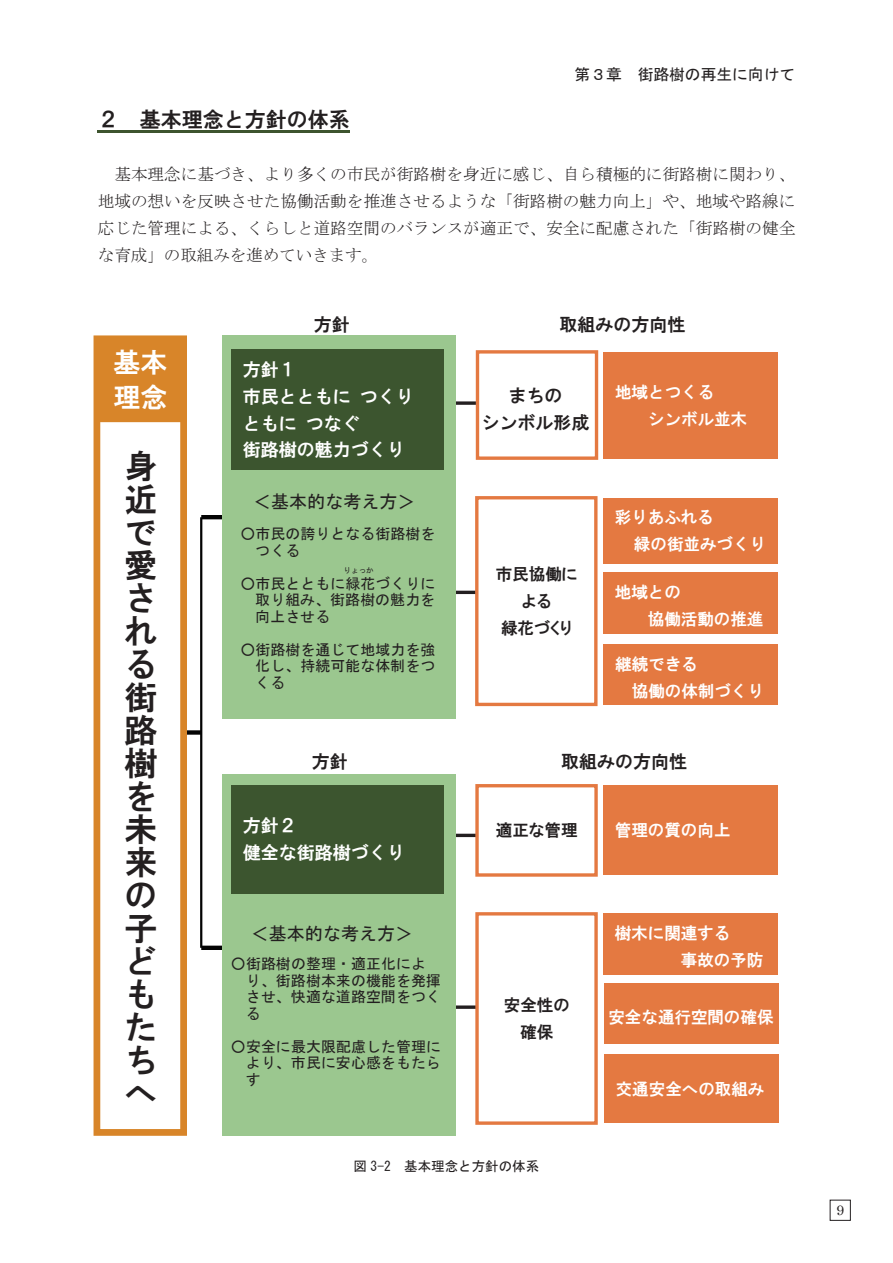
<style>
.page{position:relative;width:893px;height:1263px;background:#fff}
.page>*{position:absolute;margin:0;border:0;box-sizing:border-box;transform-origin:0 0}
.t1{font:33px/33px "HGS Gothic E";color:#231f20;text-align:justify}
.t2{font:27px/35.1px "HGP Gothic E";color:#fff}
.t3{font:21px "HGS Gothic E";color:#231f20}
.t4{font:18px/27px "HGS Gothic E";color:#fff}
.t5{font:18px/27px "HGS Gothic E";color:#231f20;text-align:center}
.t6{font:18px "MS Gothic";color:#231f20}
.t7{font:16.5px/27px "MS Mincho";color:#231f20;text-align:justify}
.t8{font:16.5px/27px "HGS Gothic E";color:#fff}
.t9{font:16.5px/26.8px "HGP Gothic E";color:#231f20;text-align:center}
.t10{font:15.9px "MS Gothic";color:#231f20}
.t11{font:15px/16.5px "MS Gothic";color:#231f20;text-align:justify}
.t12{font:13.8px "Century";color:#231f20}
.t13{font:13.5px "MS Gothic";color:#231f20}
.t14{font:7.5px "MS Gothic";color:#231f20}
</style>
<div class="page">
<hr style="left:98px;top:130px;width:252px;height:2px;background:#3d542e">
<img style="left:187px;top:515px;width:35px;height:435px">
<div style="left:603px;top:352px;width:175px;height:106px;background:#e47941"></div>
<div style="left:603px;top:498px;width:174px;height:65px;background:#e47941"></div>
<div style="left:603px;top:572px;width:174px;height:62px;background:#e47941"></div>
<div style="left:603px;top:644px;width:175px;height:60px;background:#e47941"></div>
<div style="left:94px;top:335px;width:93px;height:801px;border:7px solid #d88529"></div>
<div style="left:603px;top:785px;width:175px;height:90px;background:#e47941"></div>
<div style="left:603px;top:913px;width:174px;height:62px;background:#e47941"></div>
<div style="left:604px;top:984px;width:174px;height:60px;background:#e47941"></div>
<div style="left:604px;top:1055px;width:174px;height:68px;background:#e47941"></div>
<svg style="left:456px;top:401px;width:20px;height:4px"></svg>
<div style="left:98px;top:338px;width:85px;height:83px;background:#d88529"></div>
<div style="left:97px;top:337px;width:87px;height:85px;border:2px solid #d88529"></div>
<hr style="left:448px;top:591px;width:30px;height:3px;background:#231f20">
<hr style="left:446px;top:834px;width:32px;height:3px;background:#231f20">
<svg style="left:456px;top:1005px;width:19px;height:4px"></svg>
<div style="left:222px;top:335px;width:234px;height:384px;background:#9bc78f"></div>
<div style="left:231px;top:350px;width:213px;height:120px;background:#3c552f"></div>
<div style="left:222px;top:774px;width:234px;height:361px;background:#9bc78f"></div>
<div style="left:231px;top:785px;width:213px;height:108px;background:#3c552f"></div>
<div style="left:476px;top:350px;width:122px;height:110px;border:3px solid #e47941"></div>
<div style="left:475px;top:496px;width:122px;height:210px;border:3px solid #e47941"></div>
<div style="left:475px;top:784px;width:123px;height:93px;border:3px solid #e47941"></div>
<div style="left:475px;top:912px;width:123px;height:213px;border:3px solid #e47941"></div>
<p class="t10" style="left:574px;top:66px;width:222px">第３章 街路樹の再生に向けて</p>
<p class="t3" style="left:98px;top:109px;width:254px">２ 基本理念と方針の体系</p>
<p class="t7" style="left:98px;top:161px;width:699px;text-indent:17px">基本理念に基づき、より多くの市民が街路樹を身近に感じ、自ら積極的に街路樹に関わり、地域の想いを反映させた協働活動を推進させるような「街路樹の魅力向上」や、地域や路線に応じた管理による、くらしと道路空間のバランスが適正で、安全に配慮された「街路樹の健全な育成」の取組みを進めていきます。</p>
<h2 class="t2" style="left:113px;top:344px;width:55px">基本理念</h2>
<h1 class="t1" style="left:125px;top:449px;width:34px">身近で愛される街路樹を未来の子どもたちへ</h1>
<p class="t5" style="left:314px;top:311px;width:37px">方針</p>
<p class="t5" style="left:560px;top:311px;width:127px">取組みの方向性</p>
<p class="t4" style="left:243px;top:355px;width:173px">方針１<br>市民とともにつくりともにつなぐ<br>街路樹の魅力づくり</p>
<p class="t6" style="left:253px;top:492px;width:164px">＜基本的な考え方＞</p>
<p class="t11" style="left:255px;top:526px;width:182px;text-indent:-15px">○市民の誇りとなる街路樹をつくる</p>
<p class="t11" style="left:255px;top:575px;width:182px;text-indent:-15px">○市民とともに緑花づくりに取り組み、街路樹の魅力を向上させる</p>
<p class="t11" style="left:255px;top:641px;width:182px;text-indent:-15px">○街路樹を通じて地域力を強化し、持続可能な体制をつくる</p>
<p class="t14" style="left:344px;top:566px;width:32px">りょっか</p>
<p class="t5" style="left:482px;top:382px;width:109px">まちの<br>シンボル形成</p>
<p class="t8" style="left:648px;top:378px;width:101px;text-indent:-33px">地域とつくる<br>シンボル並木</p>
<p class="t9" style="left:496px;top:561px;width:83px">市民協働による<br>緑花づくり</p>
<p class="t8" style="left:634px;top:504px;width:134px;text-indent:-19px">彩りあふれる<br>緑の街並みづくり</p>
<p class="t8" style="left:648px;top:578px;width:117px;text-indent:-33px">地域との<br>協働活動の推進</p>
<p class="t8" style="left:632px;top:650px;width:134px;text-indent:-17px">継続できる<br>協働の体制づくり</p>
<p class="t5" style="left:312px;top:748px;width:37px">方針</p>
<p class="t5" style="left:561px;top:748px;width:127px">取組みの方向性</p>
<p class="t4" style="left:243px;top:812px;width:163px">方針２<br>健全な街路樹づくり</p>
<p class="t6" style="left:251px;top:924px;width:164px">＜基本的な考え方＞</p>
<p class="t11" style="left:246px;top:955px;width:196px;text-align:left;text-indent:-15px">○街路樹の整理・適正化により、街路樹本来の機能を発揮させ、快適な道路空間をつくる</p>
<p class="t11" style="left:246px;top:1038px;width:197px;text-indent:-15px">○安全に最大限配慮した管理により、市民に安心感をもたらす</p>
<p class="t9" style="left:496px;top:817px;width:83px">適正な管理</p>
<p class="t9" style="left:504px;top:992px;width:67px">安全性の確保</p>
<p class="t13" style="left:354px;top:1159px;width:187px">図 3-2 基本理念と方針の体系</p>
<p class="t8" style="left:615px;top:817px;width:117px">管理の質の向上</p>
<p class="t8" style="left:681px;top:919px;width:84px;text-indent:-66px">樹木に関連する<br>事故の予防</p>
<p class="t8" style="left:608px;top:1003px;width:167px">安全な通行空間の確保</p>
<p class="t8" style="left:616px;top:1075px;width:150px">交通安全への取組み</p>
<p class="t12" style="left:836px;top:1199px;width:9px">9</p>
</div>
